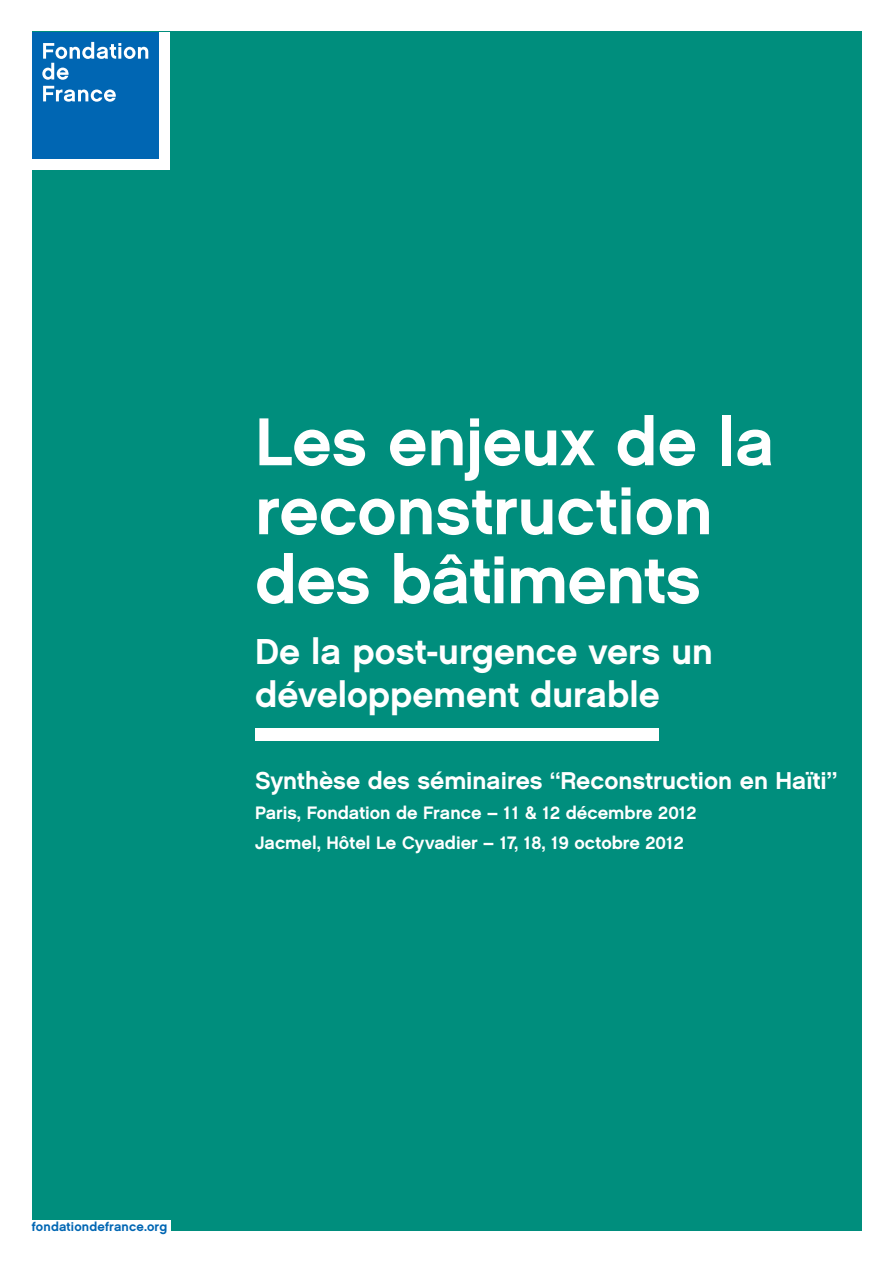
<style>
.page{position:relative;width:893px;height:1263px;background:#fff}
.page>*{position:absolute;margin:0;border:0;box-sizing:border-box;transform-origin:0 0}
.t1{font:67.5px/69px "Chalet New York Nineteen Sixty";color:#fff}
.t2{font:36px/43.2px "Chalet New York Nineteen Sixty";color:#fff}
.t3{font:24.3px "Chalet New York Nineteen Sixty";color:#fff}
.t4{font:18px/30px "Chalet New York Nineteen Sixty";color:#fff}
.t5{font:12.75px "Chalet New York Nineteen Sixty";letter-spacing:.01em;color:#0066b3}
</style>
<div class="page">
<div style="left:32px;top:32px;width:829px;height:1199px;background:#008e7d"></div>
<div style="left:32px;top:32px;width:127px;height:127px;background:#0066b3"></div>
<svg style="left:42px;top:42px;width:106px;height:38px"></svg>
<svg style="left:43px;top:86px;width:73px;height:16px"></svg>
<div style="left:159px;top:159px;width:11px;height:11px;background:#fff"></div>
<div style="left:159px;top:32px;width:11px;height:127px;background:#fff"></div>
<div style="left:32px;top:159px;width:127px;height:11px;background:#fff"></div>
<div style="left:32px;top:1220px;width:139px;height:11px;background:#fff"></div>
<div style="left:255px;top:728px;width:404px;height:13px;background:#fff"></div>
<h1 class="t1" style="left:255px;top:406px;width:521px">Les enjeux de la reconstruction des bâtiments</h1>
<h2 class="t2" style="left:255px;top:629px;width:459px">De la post-urgence vers un développement durable</h2>
<h3 class="t3" style="left:255px;top:765px;width:583px">Synthèse des séminaires “Reconstruction en Haïti”</h3>
<p class="t4" style="left:255px;top:798px;width:443px">Paris, Fondation de France – 11 &amp; 12 décembre 2012<br>Jacmel, Hôtel Le Cyvadier – 17, 18, 19 octobre 2012</p>
<p class="t5" style="left:32px;top:1218px;width:137px">fondationdefrance.org</p>
</div>
